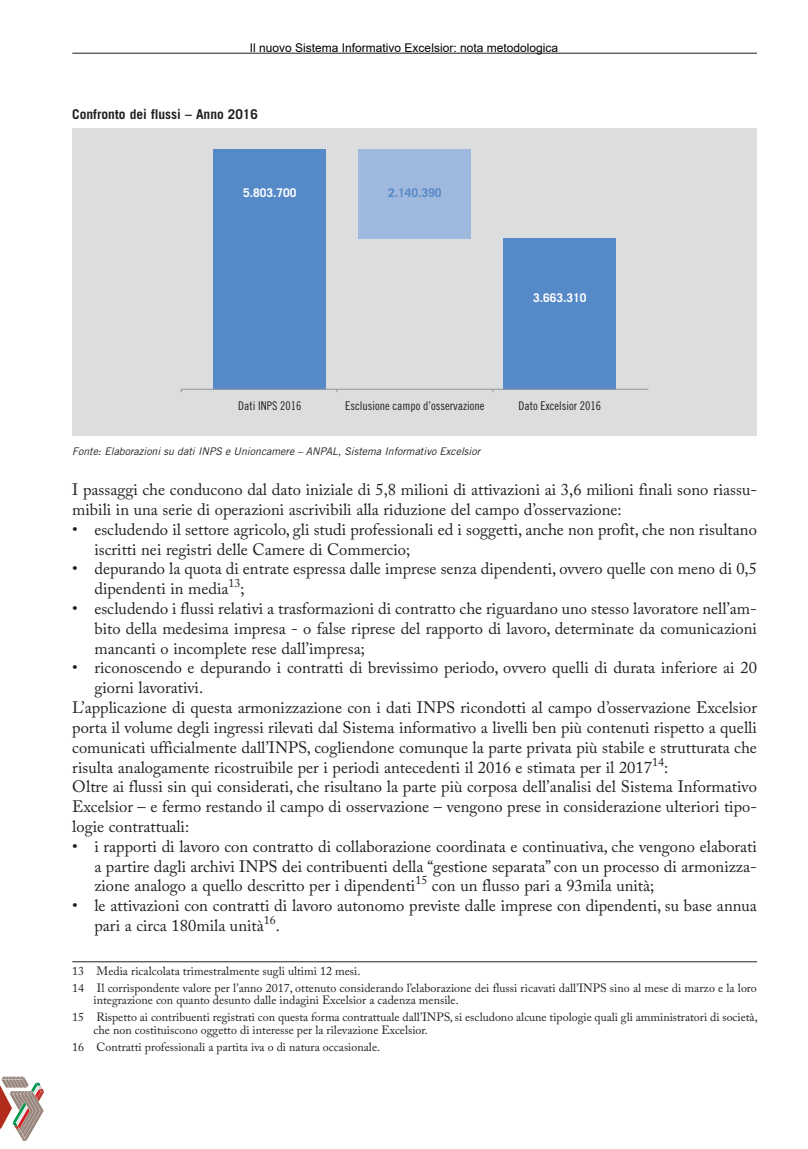
<style>
.page{position:relative;width:808px;height:1149px;background:#fff}
.page>*{position:absolute;margin:0;border:0;box-sizing:border-box;transform-origin:0 0}
.t1{font:16.5px/19.8px "Adobe Caslon Pro";color:#231f20}
.t2{font:700 13.5px "Trade Gothic LT Std";color:#231f20}
.t3{font:12px/17px "Adobe Caslon Pro";color:#231f20}
.t4{font:12px "Trade Gothic LT Std Cn 18";color:#231f20}
.t5{font:12px "Arial";color:#000}
.t6{font:700 12px "Trade Gothic LT Std";color:#fff}
.t7{font:700 12px "Trade Gothic LT Std";color:#5689c7}
.t8{font:italic 10.5px "Trade Gothic LT Std";color:#231f20}
</style>
<div class="page">
<hr style="left:72px;top:53px;width:685px;height:1px;background:#231f20">
<svg style="left:0;top:1076px;width:45px;height:64px"></svg>
<hr style="left:72px;top:961px;width:685px;height:1px;background:#231f20">
<div style="left:72px;top:128px;width:685px;height:307px;background:#dcddde"></div>
<div style="left:213px;top:149px;width:113px;height:240px;background:#5689c7"></div>
<div style="left:503px;top:238px;width:113px;height:151px;background:#5689c7"></div>
<hr style="left:181px;top:388px;width:467px;height:1px;background:#989a9d">
<div style="left:358px;top:149px;width:113px;height:89px;background:#9eb9dd"></div>
<p class="t5" style="left:250px;top:39px;width:310px">Il nuovo Sistema Informativo Excelsior: nota metodologica</p>
<p class="t2" style="left:72px;top:109px;width:187px">Confronto dei flussi – Anno 2016</p>
<p class="t6" style="left:243px;top:189px;width:55px">5.803.700</p>
<p class="t4" style="left:238px;top:401px;width:65px">Dati INPS 2016</p>
<p class="t7" style="left:388px;top:189px;width:55px">2.140.390</p>
<p class="t6" style="left:533px;top:293px;width:55px">3.663.310</p>
<p class="t4" style="left:345px;top:401px;width:141px">Esclusione campo d’osservazione</p>
<p class="t4" style="left:519px;top:401px;width:84px">Dato Excelsior 2016</p>
<p class="t8" style="left:72px;top:448px;width:409px">Fonte: Elaborazioni su dati INPS e Unioncamere – ANPAL, Sistema Informativo Excelsior</p>
<p class="t1" style="left:72px;top:481px;width:686px">I passaggi che conducono dal dato iniziale di 5,8 milioni di attivazioni ai 3,6 milioni finali sono riassu&shy;mibili in una serie di operazioni ascrivibili alla riduzione del campo d’osservazione:</p>
<p class="t1" style="left:94px;top:521px;width:664px;text-indent:-22px">• escludendo il settore agricolo, gli studi professionali ed i soggetti, anche non profit, che non risultano iscritti nei registri delle Camere di Commercio;</p>
<p class="t1" style="left:94px;top:560px;width:664px;text-indent:-22px">• depurando la quota di entrate espressa dalle imprese senza dipendenti, ovvero quelle con meno di 0,5 dipendenti in media<sup>13</sup>;</p>
<p class="t1" style="left:94px;top:600px;width:664px;text-align:justify;text-indent:-22px">• escludendo i flussi relativi a trasformazioni di contratto che riguardano uno stesso lavoratore nell’am&shy;bito della medesima impresa - o false riprese del rapporto di lavoro, determinate da comunicazioni mancanti o incomplete rese dall’impresa;</p>
<p class="t1" style="left:72px;top:659px;width:686px">• riconoscendo e depurando i contratti di brevissimo periodo, ovvero quelli di durata inferiore ai 20</p>
<p class="t1" style="left:94px;top:679px;width:110px">giorni lavorativi.</p>
<p class="t1" style="left:72px;top:699px;width:686px">L’applicazione di questa armonizzazione con i dati INPS ricondotti al campo d’osservazione Excelsior</p>
<p class="t1" style="left:72px;top:719px;width:686px">porta il volume degli ingressi rilevati dal Sistema informativo a livelli ben più contenuti rispetto a quelli</p>
<p class="t1" style="left:72px;top:738px;width:686px">comunicati ufficialmente dall’INPS, cogliendone comunque la parte privata più stabile e strutturata che</p>
<p class="t1" style="left:72px;top:758px;width:597px">risulta analogamente ricostruibile per i periodi antecedenti il 2016 e stimata per il 2017<sup>14</sup>:</p>
<p class="t1" style="left:72px;top:778px;width:686px">Oltre ai flussi sin qui considerati, che risultano la parte più corposa dell’analisi del Sistema Informativo</p>
<p class="t1" style="left:72px;top:798px;width:686px">Excelsior – e fermo restando il campo di osservazione – vengono prese in considerazione ulteriori tipo-</p>
<p class="t1" style="left:72px;top:818px;width:118px">logie contrattuali:</p>
<p class="t1" style="left:94px;top:837px;width:664px;text-align:justify;text-indent:-22px">• i rapporti di lavoro con contratto di collaborazione coordinata e continuativa, che vengono elaborati a partire dagli archivi INPS dei contribuenti della “gestione separata” con un processo di armonizza&shy;zione analogo a quello descritto per i dipendenti<sup>15</sup> con un flusso pari a 93mila unità;</p>
<p class="t1" style="left:94px;top:897px;width:664px;text-indent:-22px">• le attivazioni con contratti di lavoro autonomo previste dalle imprese con dipendenti, su base annua pari a circa 180mila unità<sup>16</sup>.</p>
<p class="t3" style="left:72px;top:962px;width:686px">13 Media ricalcolata trimestralmente sugli ultimi 12 mesi.<br>14 Il corrispondente valore per l’anno 2017, ottenuto considerando l’elaborazione dei flussi ricavati dall’INPS sino al mese di marzo e la loro</p>
<p class="t3" style="left:72px;top:992px;width:687px;text-indent:21px">integrazione con quanto desunto dalle indagini Excelsior a cadenza mensile.<br>15 Rispetto ai contribuenti registrati con questa forma contrattuale dall’INPS, si escludono alcune tipologie quali gli amministratori di società,</p>
<p class="t3" style="left:72px;top:1022px;width:357px;text-indent:21px">che non costituiscono oggetto di interesse per la rilevazione Excelsior.<br>16 Contratti professionali a partita iva o di natura occasionale.</p>
</div>
